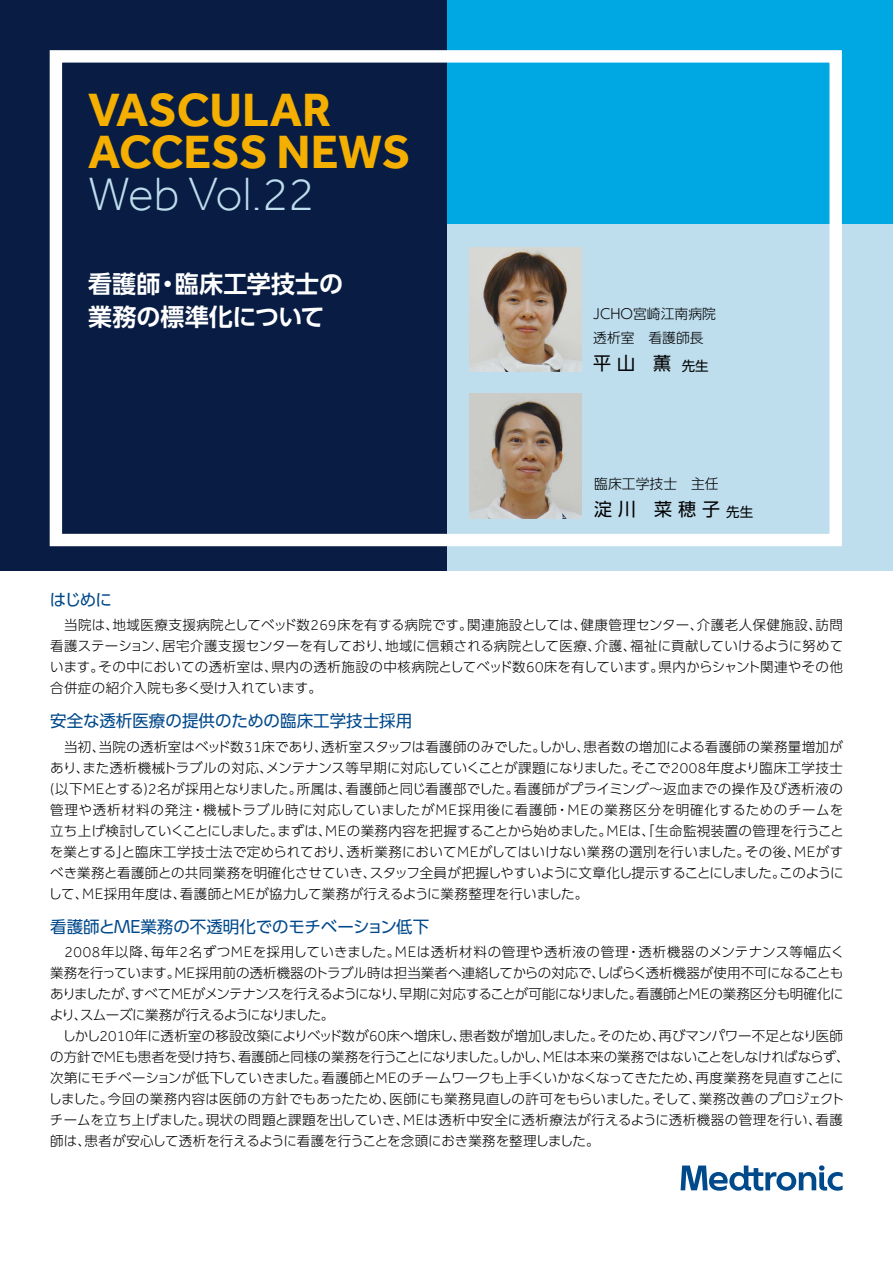
<style>
.page{position:relative;width:893px;height:1263px;background:#fff}
.page>*{position:absolute;margin:0;border:0;box-sizing:border-box;transform-origin:0 0}
.t1{font:700 48px/42px "Effra";color:#f5af00}
.t2{font:300 48px "Effra";color:#bedded}
.t3{font:700 24px "UD Shin Go Pro De";color:#fff}
.本文段落{font:18px "UD Shin Go Pro";color:#000}
.t4{font:16.5px "UD Shin Go Pro";color:#00498b}
.本文段落-2{font:300 13.8px "UD Shin Go Pro";color:#000}
.t5{font:300 13.5px/21px "UD Shin Go Pro";color:#000;text-align:justify}
.s1{font-size:13.5px}
.s2{font-family:"Effra";font-size:15.45px}
</style>
<div class="page">
<div style="left:446px;top:223px;width:447px;height:347px;background:#bedded"></div>
<div style="left:446px;top:0;width:447px;height:223px;background:#00a8e3"></div>
<div style="left:0;top:0;width:446px;height:570px;background:#091d44"></div>
<div style="left:50px;top:50px;width:792px;height:496px;border:12px solid #fff"></div>
<img style="left:470px;top:248px;width:112px;height:124px">
<img style="left:470px;top:394px;width:112px;height:125px">
<svg style="left:681px;top:1165px;width:162px;height:26px"></svg>
<p class="t1" style="left:88px;top:88px;width:324px">VASCULAR<br>ACCESS NEWS</p>
<p class="t2" style="left:88px;top:167px;width:228px">Web Vol.22</p>
<p class="t3" style="left:88px;top:265px;width:256px">看護師・臨床工学技士の</p>
<p class="t3" style="left:88px;top:298px;width:238px">業務の標準化について</p>
<p class="本文段落-2" style="left:593px;top:303px;width:124px">JCHO宮崎江南病院</p>
<p class="本文段落-2" style="left:593px;top:326px;width:112px">透析室　看護師長</p>
<p class="本文段落" style="left:593px;top:348px;width:117px">平 山　薫 <span class="s1">先生</span></p>
<p class="本文段落-2" style="left:594px;top:472px;width:126px">臨床工学技士　主任</p>
<p class="本文段落" style="left:594px;top:495px;width:160px">淀 川　菜 穂 子 <span class="s1">先生</span></p>
<p class="t4" style="left:50px;top:586px;width:64px">はじめに</p>
<p class="t5" style="left:50px;top:614px;width:794px">　当院は、地域医療支援病院としてベッド数<span class="s2">269</span>床を有する病院です。関連施設としては、健康管理センター、介護老人保健施設、訪問看護ステーション、居宅介護支援センターを有しており、地域に信頼される病院として医療、介護、福祉に貢献していけるように努めています。その中においての透析室は、県内の透析施設の中核病院としてベッド数<span class="s2">60</span>床を有しています。県内からシャント関連やその他合併症の紹介入院も多く受け入れています。</p>
<p class="t4" style="left:50px;top:707px;width:363px">安全な透析医療の提供のための臨床工学技士採用</p>
<p class="t5" style="left:49px;top:735px;width:797px">　当初、当院の透析室はベッド数<span class="s2">31</span>床であり、透析室スタッフは看護師のみでした。しかし、患者数の増加による看護師の業務量増加があり、また透析機械トラブルの対応、メンテナンス等早期に対応していくことが課題になりました。そこで<span class="s2">2008</span>年度より臨床工学技士<span class="s2">(</span>以下<span class="s2">ME</span>とする<span class="s2">)2</span>名が採用となりました。所属は、看護師と同じ看護部でした。看護師がプライミング～返血までの操作及び透析液の管理や透析材料の発注・機械トラブル時に対応していましたが<span class="s2">ME</span>採用後に看護師・<span class="s2">ME</span>の業務区分を明確化するためのチームを立ち上げ検討していくことにしました。まずは、<span class="s2">ME</span>の業務内容を把握することから始めました。<span class="s2">ME</span>は、「生命監視装置の管理を行うことを業とする」と臨床工学技士法で定められており、透析業務において<span class="s2">ME</span>がしてはいけない業務の選別を行いました。その後、<span class="s2">ME</span>がすべき業務と看護師との共同業務を明確化させていき、スタッフ全員が把握しやすいように文章化し提示することにしました。このようにして、<span class="s2">ME</span>採用年度は、看護師と<span class="s2">ME</span>が協力して業務が行えるように業務整理を行いました。</p>
<p class="t4" style="left:50px;top:913px;width:381px">看護師とME業務の不透明化でのモチベーション低下</p>
<p class="t5" style="left:50px;top:941px;width:796px;text-indent:15px"><span class="s2">2008</span>年以降、毎年<span class="s2">2</span>名ずつ<span class="s2">ME</span>を採用していきました。<span class="s2">ME</span>は透析材料の管理や透析液の管理・透析機器のメンテナンス等幅広く業務を行っています。<span class="s2">ME</span>採用前の透析機器のトラブル時は担当業者へ連絡してからの対応で、しばらく透析機器が使用不可になることもありましたが、すべて<span class="s2">ME</span>がメンテナンスを行えるようになり、早期に対応することが可能になりました。看護師と<span class="s2">ME</span>の業務区分も明確化により、スムーズに業務が行えるようになりました。</p>
<p class="t5" style="left:49px;top:1025px;width:803px;text-align:left">　しかし<span class="s2">2010</span>年に透析室の移設改築によりベッド数が<span class="s2">60</span>床へ増床し、患者数が増加しました。そのため、再びマンパワー不足となり医師の方針で<span class="s2">ME</span>も患者を受け持ち、看護師と同様の業務を行うことになりました。しかし、<span class="s2">ME</span>は本来の業務ではないことをしなければならず、次第にモチベーションが低下していきました。看護師と<span class="s2">ME</span>のチームワークも上手くいかなくなってきたため、再度業務を見直すことにしました。今回の業務内容は医師の方針でもあったため、医師にも業務見直しの許可をもらいました。そして、業務改善のプロジェクトチームを立ち上げました。現状の問題と課題を出していき、<span class="s2">ME</span>は透析中安全に透析療法が行えるように透析機器の管理を行い、看護師は、患者が安心して透析を行えるように看護を行うことを念頭におき業務を整理しました。</p>
</div>
